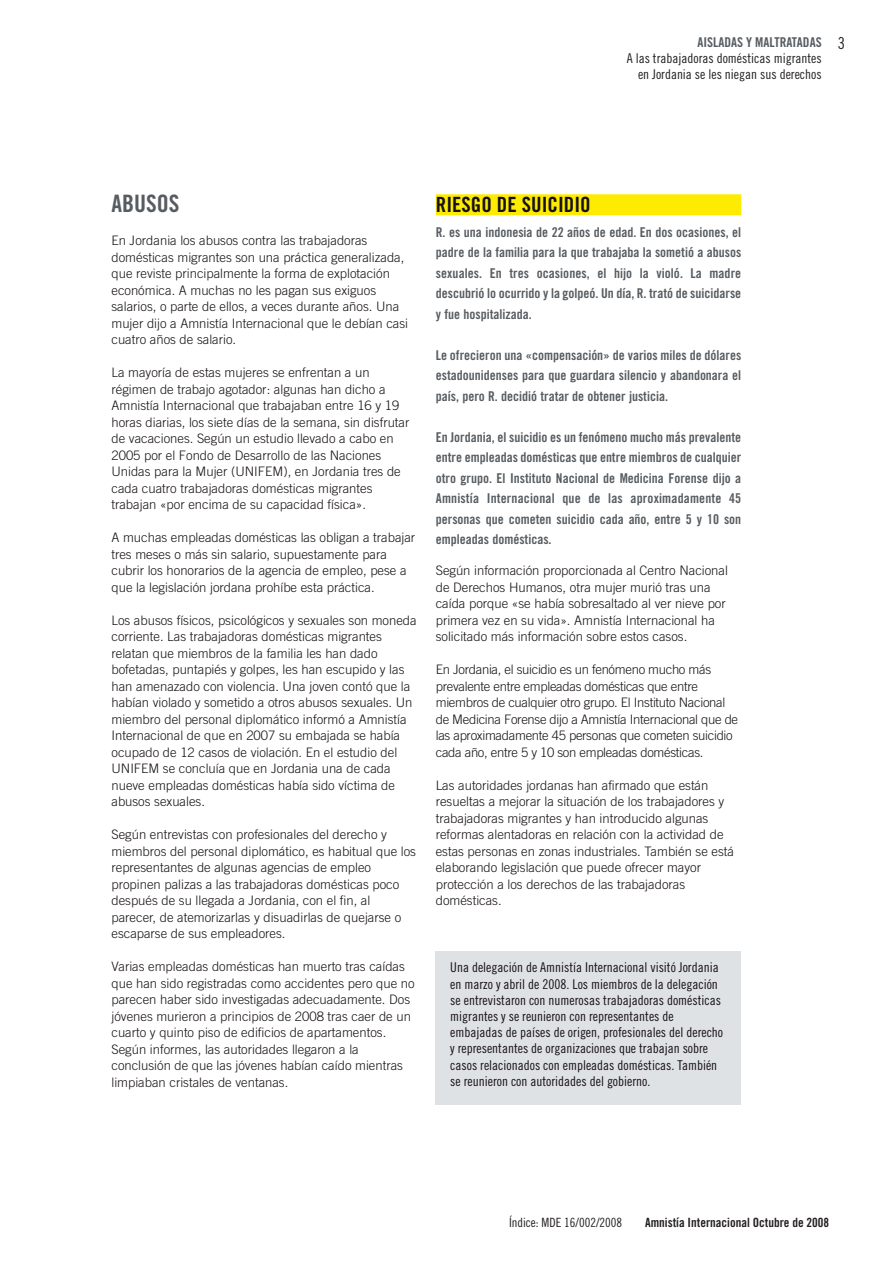
<style>
.page{position:relative;width:893px;height:1263px;background:#fff}
.page>*{position:absolute;margin:0;border:0;box-sizing:border-box;transform-origin:0 0}
.t1{font:24px "Amnesty Trade Gothic Bd Cn 20";color:#565c61}
.t2{font:21px "Amnesty Trade Gothic Bd Cn 20";color:#171114}
.t3{font:16.5px "Amnesty Trade Gothic Cn 18";color:#231f20}
.t4{font:13.5px/20.4px "Amnesty Trade Gothic Bd Cn 20";color:#565c61;text-align:justify}
.t5{font:13.5px/16.2px "Amnesty Trade Gothic Cn 18";color:#171114}
.t6{font:13.5px/16.2px "Amnesty Trade Gothic Cn 18";color:#231f20;text-align:right}
.t7{font:300 13.05px/16.5px "Amnesty Trade Gothic";color:#171114}
.t8{font:300 13.05px/16.5px "Amnesty Trade Gothic";letter-spacing:-.02em;color:#171114}
.t9{font:12.75px "Amnesty Trade Gothic Bd Cn 20";color:#231f20}
.t10{font:12.75px "Amnesty Trade Gothic Cn 18";color:#231f20}
</style>
<div class="page">
<div style="left:435px;top:951px;width:306px;height:153px;background:#dfe2e4"></div>
<div style="left:436px;top:194px;width:305px;height:21px;background:#fdec02"></div>
<p class="t4" style="left:697px;top:32px;width:126px">AISLADAS Y MALTRATADAS</p>
<p class="t6" style="left:627px;top:50px;width:196px">A las trabajadoras domésticas migrantes en Jordania se les niegan sus derechos</p>
<p class="t3" style="left:838px;top:33px;width:9px">3</p>
<h1 class="t1" style="left:111px;top:189px;width:69px">ABUSOS</h1>
<p class="t7" style="left:111px;top:232px;width:298px">En Jordania los abusos contra las trabajadoras domésticas migrantes son una práctica generalizada, que reviste principalmente la forma de explotación económica. A muchas no les pagan sus exiguos salarios, o parte de ellos, a veces durante años. Una mujer dijo a Amnistía Internacional que le debían casi cuatro años de salario.</p>
<p class="t7" style="left:111px;top:364px;width:299px">La mayoría de estas mujeres se enfrentan a un régimen de trabajo agotador: algunas han dicho a Amnistía Internacional que trabajaban entre 16 y 19 horas diarias, los siete días de la semana, sin disfrutar de vacaciones. Según un estudio llevado a cabo en 2005 por el Fondo de Desarrollo de las Naciones Unidas para la Mujer (UNIFEM), en Jordania tres de cada cuatro trabajadoras domésticas migrantes trabajan «por encima de su capacidad física».</p>
<p class="t7" style="left:111px;top:529px;width:305px">A muchas empleadas domésticas las obligan a trabajar tres meses o más sin salario, supuestamente para cubrir los honorarios de la agencia de empleo, pese a que la legislación jordana prohíbe esta práctica.</p>
<p class="t7" style="left:111px;top:612px;width:307px">Los abusos físicos, psicológicos y sexuales son moneda corriente. Las trabajadoras domésticas migrantes relatan que miembros de la familia les han dado bofetadas, puntapiés y golpes, les han escupido y las han amenazado con violencia. Una joven contó que la habían violado y sometido a otros abusos sexuales. Un miembro del personal diplomático informó a Amnistía Internacional de que en 2007 su embajada se había ocupado de 12 casos de violación. En el estudio del UNIFEM se concluía que en Jordania una de cada nueve empleadas domésticas había sido víctima de abusos sexuales.</p>
<p class="t7" style="left:111px;top:826px;width:306px">Según entrevistas con profesionales del derecho y miembros del personal diplomático, es habitual que los representantes de algunas agencias de empleo propinen palizas a las trabajadoras domésticas poco después de su llegada a Jordania, con el fin, al parecer, de atemorizarlas y disuadirlas de quejarse o escaparse de sus empleadores.</p>
<p class="t7" style="left:111px;top:958px;width:305px">Varias empleadas domésticas han muerto tras caídas que han sido registradas como accidentes pero que no parecen haber sido investigadas adecuadamente. Dos jóvenes murieron a principios de 2008 tras caer de un cuarto y quinto piso de edificios de apartamentos.<br>Según informes, las autoridades llegaron a la conclusión de que las jóvenes habían caído mientras limpiaban cristales de ventanas.</p>
<h2 class="t2" style="left:436px;top:192px;width:156px">RIESGO DE SUICIDIO</h2>
<p class="t4" style="left:436px;top:222px;width:307px">R. es una indonesia de 22 años de edad. En dos ocasiones, el padre de la familia para la que trabajaba la sometió a abusos sexuales. En tres ocasiones, el hijo la violó. La madre descubrió lo ocurrido y la golpeó. Un día, R. trató de suicidarse y fue hospitalizada.</p>
<p class="t4" style="left:436px;top:345px;width:307px">Le ofrecieron una «compensación» de varios miles de dólares estadounidenses para que guardara silencio y abandonara el país, pero R. decidió tratar de obtener justicia.</p>
<p class="t4" style="left:436px;top:427px;width:307px">En Jordania, el suicidio es un fenómeno mucho más prevalente entre empleadas domésticas que entre miembros de cualquier otro grupo. El Instituto Nacional de Medicina Forense dijo a Amnistía Internacional que de las aproximadamente 45 personas que cometen suicidio cada año, entre 5 y 10 son empleadas domésticas.</p>
<p class="t7" style="left:436px;top:562px;width:294px">Según información proporcionada al Centro Nacional de Derechos Humanos, otra mujer murió tras una caída porque «se había sobresaltado al ver nieve por primera vez en su vida». Amnistía Internacional ha solicitado más información sobre estos casos.</p>
<p class="t8" style="left:436px;top:661px;width:304px">En Jordania, el suicidio es un fenómeno mucho más prevalente entre empleadas domésticas que entre miembros de cualquier otro grupo. El Instituto Nacional de Medicina Forense dijo a Amnistía Internacional que de las aproximadamente 45 personas que cometen suicidio cada año, entre 5 y 10 son empleadas domésticas.</p>
<p class="t7" style="left:436px;top:777px;width:300px">Las autoridades jordanas han afirmado que están resueltas a mejorar la situación de los trabajadores y trabajadoras migrantes y han introducido algunas reformas alentadoras en relación con la actividad de estas personas en zonas industriales. También se está elaborando legislación que puede ofrecer mayor protección a los derechos de las trabajadoras domésticas.</p>
<p class="t5" style="left:450px;top:959px;width:274px">Una delegación de Amnistía Internacional visitó Jordania en marzo y abril de 2008. Los miembros de la delegación se entrevistaron con numerosas trabajadoras domésticas migrantes y se reunieron con representantes de embajadas de países de origen, profesionales del derecho y representantes de organizaciones que trabajan sobre casos relacionados con empleadas domésticas. También se reunieron con autoridades del gobierno.</p>
<p class="t10" style="left:509px;top:1215px;width:115px">Índice: MDE 16/002/2008</p>
<p class="t9" style="left:645px;top:1215px;width:186px">Amnistía Internacional Octubre de 2008</p>
</div>
